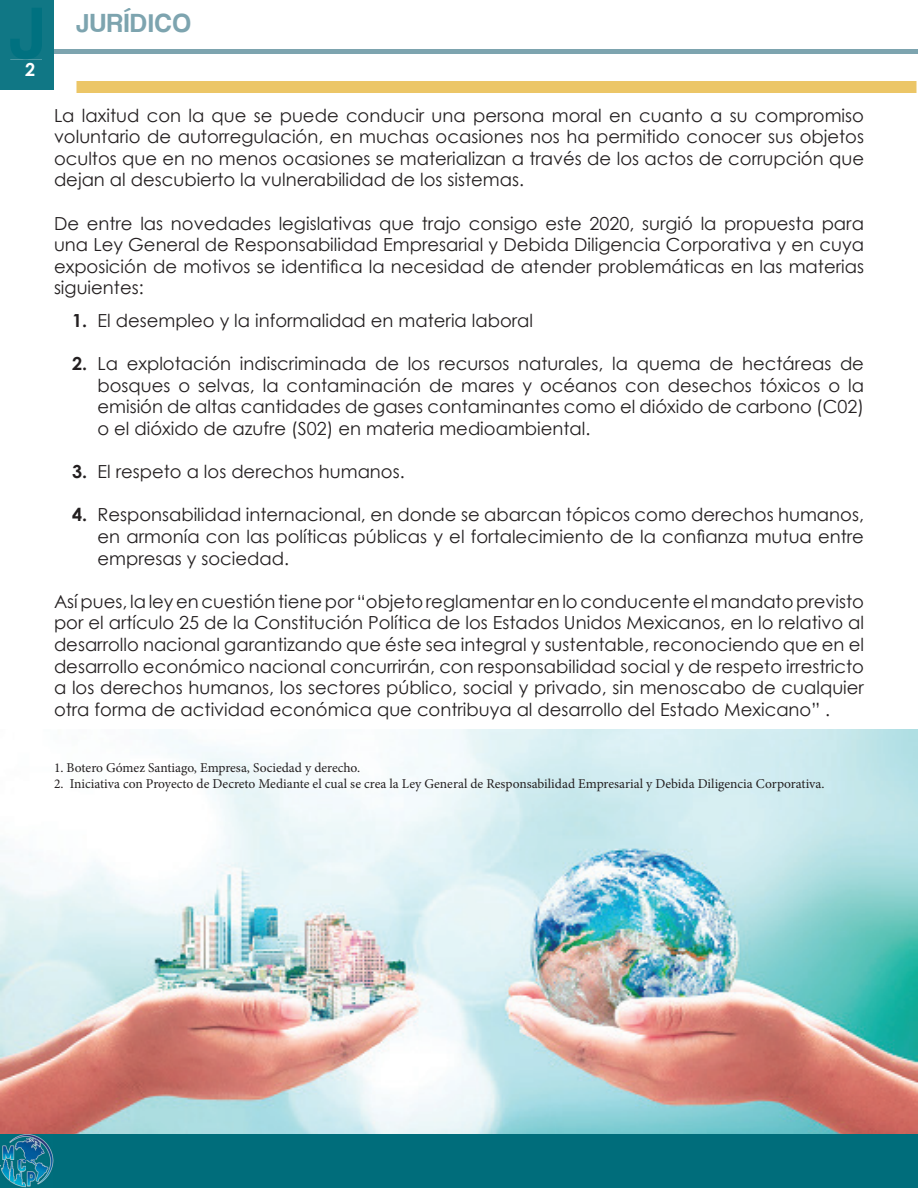
<style>
.page{position:relative;width:918px;height:1188px;background:#fff}
.page>*{position:absolute;margin:0;border:0;box-sizing:border-box;transform-origin:0 0}
.t1{font:27px "Coolvetica Rg";letter-spacing:.05em;color:#7da4af}
.t2{font:18px/21.6px "Century Gothic";color:#231f20;text-align:justify}
.t3{font:700 18px "Century Gothic";color:#fff}
.t4{font:13.5px "Minion Pro";color:#231f20}
.s1{font-weight:700}
</style>
<div class="page">
<div style="left:0;top:1134px;width:918px;height:54px;background:#006d7b"></div>
<hr style="left:54px;top:50px;width:864px;height:4px;background:#7da4af">
<div style="left:0;top:0;width:54px;height:90px;background:#107785"></div>
<div style="left:10px;top:8px;width:32px;height:51px;background:#107785"></div>
<img style="left:0;top:1134px;width:54px;height:54px">
<img style="left:0;top:729px;width:918px;height:405px">
<div style="left:76px;top:81px;width:840px;height:12px;background:#ecc667"></div>
<p class="t3" style="left:25px;top:56px;width:12px">2</p>
<h1 class="t1" style="left:76px;top:8px;width:116px">JURÍDICO</h1>
<p class="t2" style="left:54px;top:104px;width:812px">La laxitud con la que se puede conducir una persona moral en cuanto a su compromiso voluntario de autorregulación, en muchas ocasiones nos ha permitido conocer sus objetos ocultos que en no menos ocasiones se materializan a través de los actos de corrupción que dejan al descubierto la vulnerabilidad de los sistemas.</p>
<p class="t2" style="left:54px;top:212px;width:812px">De entre las novedades legislativas que trajo consigo este 2020, surgió la propuesta para una Ley General de Responsabilidad Empresarial y Debida Diligencia Corporativa y en cuya exposición de motivos se identifica la necesidad de atender problemáticas en las materias siguientes:</p>
<p class="t2" style="left:72px;top:309px;width:463px"><span class="s1">1.</span> El desempleo y la informalidad en materia laboral</p>
<p class="t2" style="left:98px;top:353px;width:768px;text-indent:-26px"><span class="s1">2.</span> La explotación indiscriminada de los recursos naturales, la quema de hectáreas de bosques o selvas, la contaminación de mares y océanos con desechos tóxicos o la emisión de altas cantidades de gases contaminantes como el dióxido de carbono (C02) o el dióxido de azufre (S02) en materia medioambiental.</p>
<p class="t2" style="left:72px;top:461px;width:334px"><span class="s1">3.</span> El respeto a los derechos humanos.</p>
<p class="t2" style="left:98px;top:504px;width:768px;text-indent:-26px"><span class="s1">4.</span> Responsabilidad internacional, en donde se abarcan tópicos como derechos humanos, en armonía con las políticas públicas y el fortalecimiento de la confianza mutua entre empresas y sociedad.</p>
<p class="t2" style="left:54px;top:590px;width:812px">Así pues, la ley en cuestión tiene por “objeto reglamentar en lo conducente el mandato previsto por el artículo 25 de la Constitución Política de los Estados Unidos Mexicanos, en lo relativo al desarrollo nacional garantizando que éste sea integral y sustentable, reconociendo que en el desarrollo económico nacional concurrirán, con responsabilidad social y de respeto irrestricto a los derechos humanos, los sectores público, social y privado, sin menoscabo de cualquier otra forma de actividad económica que contribuya al desarrollo del Estado Mexicano” .</p>
<p class="t4" style="left:54px;top:758px;width:308px">1. Botero Gómez Santiago, Empresa, Sociedad y derecho.</p>
<p class="t4" style="left:54px;top:775px;width:772px">2. Iniciativa con Proyecto de Decreto Mediante el cual se crea la Ley General de Responsabilidad Empresarial y Debida Diligencia Corporativa.</p>
</div>
